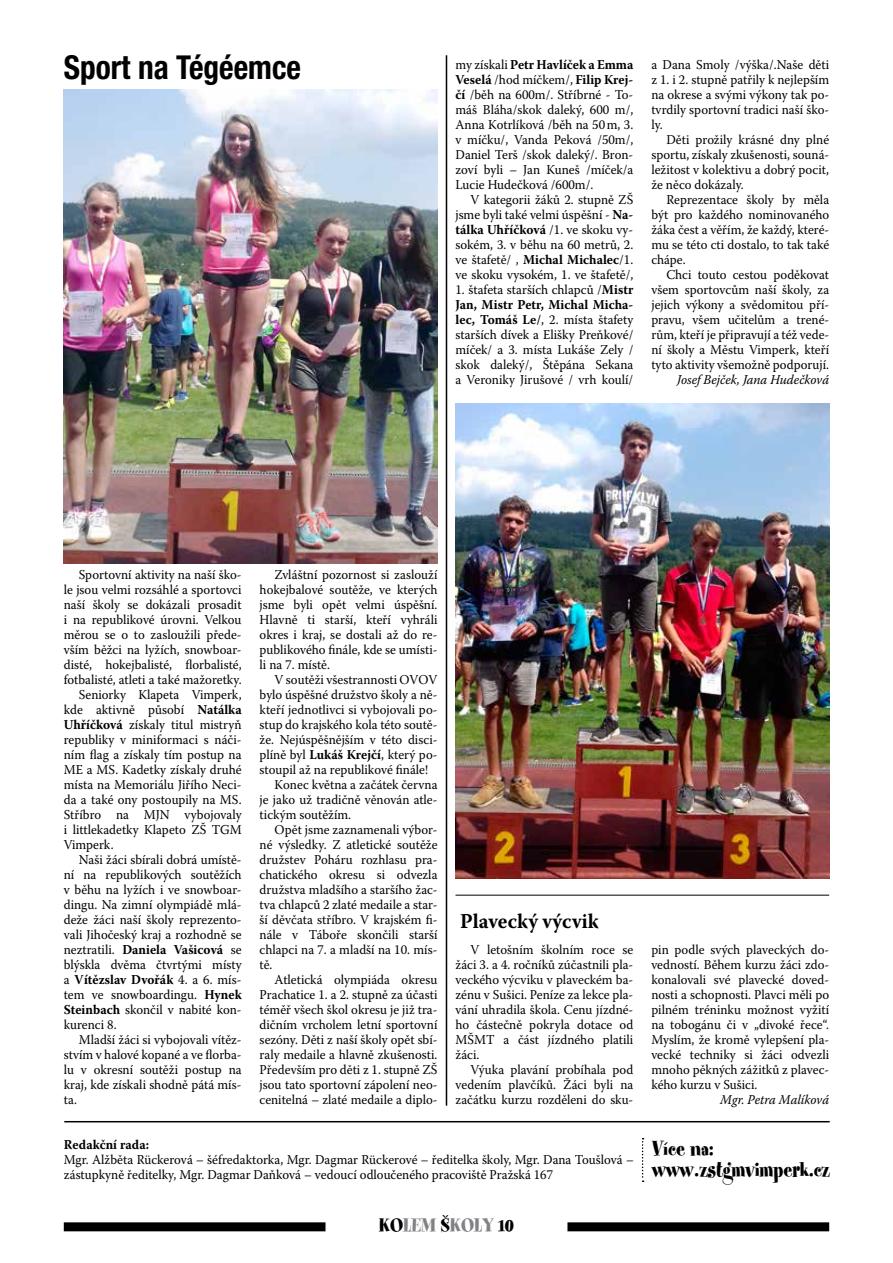
<style>
.page{position:relative;width:893px;height:1263px;background:#fff}
.page>*{position:absolute;margin:0;border:0;box-sizing:border-box;transform-origin:0 0}
.t1{font:700 condensed 33px "Helvetica Neue LT Pro";color:#000;scale:.95 1}
.t2{font:24px/21px "Spumoni LP Std";color:#000;scale:.94 1}
.t3{font:700 21px "Warnock Pro";color:#000;scale:.95 1}
.t4{font:21px "Spumoni LP Std";color:#808285}
.t5{font:13.5px/15px "Warnock Pro";color:#000;text-align:justify;scale:.95 1}
.t6{font:700 13.5px "Warnock Pro";letter-spacing:.005em;color:#000;scale:.95 1}
.t7{font:italic 13.5px "Warnock Pro";color:#000;scale:.95 1}
.s1{font-weight:700}
.s2{font-weight:400}
.s3{color:#000}
</style>
<div class="page">
<div style="left:64px;top:1222px;width:765px;height:9px;background:#000"></div>
<div style="left:326px;top:1218px;width:241px;height:30px;background:#fff"></div>
<hr style="left:64px;top:1121px;width:766px;height:1px;background:#000">
<svg style="left:642px;top:1138px;width:2px;height:44px"></svg>
<img style="left:64px;top:89px;width:374px;height:474px">
<img style="left:455px;top:404px;width:375px;height:474px">
<hr style="left:455px;top:895px;width:374px;height:1px;background:#000">
<hr style="left:446px;top:55px;width:1px;height:1051px;background:#000">
<h1 class="t1" style="left:64px;top:47px;width:251px">Sport na Tégéemce</h1>
<p class="t5" style="left:455px;top:57px;width:189px">my získali <span class="s1">Petr Havlíček a Emma Veselá</span> /hod míčkem/, <span class="s1">Filip Krej&shy;čí</span> /běh na 600m/. Stříbrné - To&shy;máš Bláha/skok daleký, 600 m/, Anna Kotrlíková /běh na 50m, 3. v míčku/, Vanda Peková /50m/, Daniel Terš /skok daleký/. Bron&shy;zoví byli – Jan Kuneš /míček/a Lucie Hudečková /600m/.</p>
<p class="t5" style="left:455px;top:192px;width:189px;text-align:center">V kategorii žáků 2. stupně ZŠ jsme byli také velmi úspěšní - <span class="s1">Na&shy;tálka Uhříčková</span> /1. ve skoku vy&shy;sokém, 3. v běhu na 60 metrů, 2. ve štafetě/ , <span class="s1">Michal Michalec</span>/1. ve skoku vysokém, 1. ve štafetě/,</p>
<p class="t5" style="left:455px;top:282px;width:189px">1. štafeta starších chlapců /<span class="s1">Mistr Jan, Mistr Petr, Michal Micha&shy;lec, Tomáš Le/</span>, 2. místa štafety starších dívek a Elišky Preňkové/ míček/ a 3. místa Lukáše Zely / skok daleký/, Štěpána Sekana a Veroniky Jirušové / vrh koulí/</p>
<p class="t5" style="left:651px;top:57px;width:189px">a Dana Smoly /výška/.Naše děti z 1. i 2. stupně patřily k nejlepším na okrese a svými výkony tak po&shy;tvrdily sportovní tradici naší ško&shy;ly.</p>
<p class="t5" style="left:651px;top:132px;width:189px;text-indent:15px">Děti prožily krásné dny plné sportu, získaly zkušenosti, souná&shy;ležitost v kolektivu a dobrý pocit, že něco dokázaly.</p>
<p class="t5" style="left:651px;top:192px;width:189px;text-indent:15px">Reprezentace školy by měla být pro každého nominovaného žáka čest a věřím, že každý, které&shy;mu se této cti dostalo, to tak také chápe.</p>
<p class="t5" style="left:651px;top:267px;width:189px;text-indent:15px">Chci touto cestou poděkovat všem sportovcům naší školy, za jejich výkony a svědomitou pří&shy;pravu, všem učitelům a trené&shy;rům, kteří je připravují a též vede&shy;ní školy a Městu Vimperk, kteří tyto aktivity všemožně podporují.</p>
<p class="t7" style="left:677px;top:371px;width:162px">Josef Bejček, Jana Hudečková</p>
<p class="t5" style="left:79px;top:567px;width:173px">Sportovní aktivity na naší ško-</p>
<p class="t5" style="left:64px;top:582px;width:189px">le jsou velmi rozsáhlé a sportovci</p>
<p class="t5" style="left:64px;top:597px;width:189px">naší školy se dokázali prosadit</p>
<p class="t5" style="left:64px;top:612px;width:189px">i na republikové úrovni. Velkou</p>
<p class="t5" style="left:64px;top:627px;width:189px">měrou se o to zasloužili přede-</p>
<p class="t5" style="left:64px;top:642px;width:189px">vším běžci na lyžích, snowboar-</p>
<p class="t5" style="left:64px;top:657px;width:189px">disté, hokejbalisté, florbalisté,</p>
<p class="t5" style="left:64px;top:672px;width:189px">fotbalisté, atleti a také mažoretky.</p>
<p class="t5" style="left:79px;top:687px;width:173px">Seniorky Klapeta Vimperk,</p>
<p class="t5" style="left:64px;top:702px;width:189px">kde aktivně působí <span class="s1">Natálka</span></p>
<p class="t5" style="left:64px;top:717px;width:189px"><span class="s1">Uhříčková</span> získaly titul mistryň</p>
<p class="t5" style="left:64px;top:732px;width:189px">republiky v miniformaci s náči-</p>
<p class="t5" style="left:64px;top:747px;width:189px">ním flag a získaly tím postup na</p>
<p class="t5" style="left:64px;top:762px;width:189px">ME a MS. Kadetky získaly druhé</p>
<p class="t5" style="left:64px;top:777px;width:189px">místa na Memoriálu Jiřího Neci-</p>
<p class="t5" style="left:64px;top:792px;width:189px">da a také ony postoupily na MS.</p>
<p class="t5" style="left:64px;top:807px;width:189px">Stříbro na MJN vybojovaly</p>
<p class="t5" style="left:64px;top:822px;width:168px">i littlekadetky Klapeto ZŠ TGM</p>
<p class="t5" style="left:64px;top:837px;width:54px">Vimperk.</p>
<p class="t5" style="left:79px;top:852px;width:173px">Naši žáci sbírali dobrá umístě-</p>
<p class="t5" style="left:64px;top:867px;width:189px">ní na republikových soutěžích</p>
<p class="t5" style="left:64px;top:882px;width:189px">v běhu na lyžích i ve snowboar-</p>
<p class="t5" style="left:64px;top:897px;width:189px">dingu. Na zimní olympiádě mlá-</p>
<p class="t5" style="left:64px;top:912px;width:189px">deže žáci naší školy reprezento-</p>
<p class="t5" style="left:64px;top:927px;width:189px">vali Jihočeský kraj a rozhodně se</p>
<p class="t6" style="left:64px;top:941px;width:189px"><span class="s2">neztratili.</span> Daniela Vašicová <span class="s2">se</span></p>
<p class="t5" style="left:64px;top:957px;width:189px">blýskla dvěma čtvrtými místy</p>
<p class="t6" style="left:64px;top:971px;width:189px"><span class="s2">a</span> Vítězslav Dvořák <span class="s2">4. a 6. mís-</span></p>
<p class="t5" style="left:64px;top:987px;width:189px">tem ve snowboardingu. <span class="s1">Hynek</span></p>
<p class="t5" style="left:64px;top:1002px;width:189px"><span class="s1">Steinbach</span> skončil v nabité kon-</p>
<p class="t5" style="left:64px;top:1017px;width:57px">kurenci 8.</p>
<p class="t5" style="left:79px;top:1032px;width:173px">Mladší žáci si vybojovali vítěz-</p>
<p class="t5" style="left:64px;top:1047px;width:189px">stvím v halové kopané a ve florba-</p>
<p class="t5" style="left:64px;top:1062px;width:189px">lu v okresní soutěži postup na</p>
<p class="t5" style="left:64px;top:1077px;width:189px">kraj, kde získali shodně pátá mís-</p>
<p class="t5" style="left:64px;top:1092px;width:16px">ta.</p>
<p class="t5" style="left:260px;top:567px;width:189px;text-indent:15px">Zvláštní pozornost si zaslouží hokejbalové soutěže, ve kterých jsme byli opět velmi úspěšní.<br>Hlavně ti starší, kteří vyhráli okres i kraj, se dostali až do re&shy;publikového finále, kde se umísti&shy;li na 7. místě.</p>
<p class="t5" style="left:275px;top:672px;width:173px">V soutěži všestrannosti OVOV</p>
<p class="t5" style="left:260px;top:687px;width:189px">bylo úspěšné družstvo školy a ně-</p>
<p class="t5" style="left:260px;top:702px;width:189px">kteří jednotlivci si vybojovali po-</p>
<p class="t5" style="left:260px;top:717px;width:189px">stup do krajského kola této soutě-</p>
<p class="t5" style="left:260px;top:732px;width:189px">že. Nejúspěšnějším v této disci-</p>
<p class="t5" style="left:260px;top:747px;width:189px">plíně byl <span class="s1">Lukáš Krejčí</span>, který po-</p>
<p class="t5" style="left:260px;top:762px;width:179px">stoupil až na republikové finále!</p>
<p class="t5" style="left:275px;top:777px;width:173px">Konec května a začátek června</p>
<p class="t5" style="left:260px;top:792px;width:189px">je jako už tradičně věnován atle-</p>
<p class="t5" style="left:260px;top:807px;width:98px">tickým soutěžím.</p>
<p class="t5" style="left:275px;top:822px;width:173px">Opět jsme zaznamenali výbor-</p>
<p class="t5" style="left:260px;top:837px;width:189px">né výsledky. Z atletické soutěže</p>
<p class="t5" style="left:260px;top:852px;width:189px">družstev Poháru rozhlasu pra-</p>
<p class="t5" style="left:260px;top:867px;width:189px">chatického okresu si odvezla</p>
<p class="t5" style="left:260px;top:882px;width:189px">družstva mladšího a staršího žac-</p>
<p class="t5" style="left:260px;top:897px;width:189px">tva chlapců 2 zlaté medaile a star-</p>
<p class="t5" style="left:260px;top:912px;width:189px">ší děvčata stříbro. V krajském fi-</p>
<p class="t5" style="left:260px;top:927px;width:189px">nále v Táboře skončili starší</p>
<p class="t5" style="left:260px;top:942px;width:189px">chlapci na 7. a mladší na 10. mís-</p>
<p class="t5" style="left:260px;top:957px;width:15px">tě.</p>
<p class="t5" style="left:275px;top:972px;width:173px">Atletická olympiáda okresu</p>
<p class="t5" style="left:260px;top:987px;width:189px">Prachatice 1. a 2. stupně za účasti</p>
<p class="t5" style="left:260px;top:1002px;width:189px">téměř všech škol okresu je již tra-</p>
<p class="t5" style="left:260px;top:1017px;width:189px">dičním vrcholem letní sportovní</p>
<p class="t5" style="left:260px;top:1032px;width:189px">sezóny. Děti z naší školy opět sbí-</p>
<p class="t5" style="left:260px;top:1047px;width:189px">raly medaile a hlavně zkušenosti.</p>
<p class="t5" style="left:260px;top:1062px;width:180px">Především pro děti z 1. stupně ZŠ</p>
<p class="t5" style="left:260px;top:1077px;width:189px">jsou tato sportovní zápolení neo-</p>
<p class="t5" style="left:260px;top:1092px;width:189px">cenitelná – zlaté medaile a diplo-</p>
<h3 class="t3" style="left:460px;top:908px;width:148px">Plavecký výcvik</h3>
<p class="t5" style="left:455px;top:942px;width:189px;text-indent:15px">V letošním školním roce se žáci 3. a 4. ročníků zúčastnili pla&shy;veckého výcviku v plaveckém ba&shy;zénu v Sušici. Peníze za lekce pla&shy;vání uhradila škola. Cenu jízdné&shy;ho částečně pokryla dotace od MŠMT</p>
<p class="t5" style="left:503px;top:1032px;width:138px">a část jízdného platili</p>
<p class="t5" style="left:455px;top:1047px;width:27px">žáci.</p>
<p class="t5" style="left:470px;top:1062px;width:173px">Výuka plavání probíhala pod</p>
<p class="t5" style="left:455px;top:1077px;width:189px">vedením plavčíků. Žáci byli na</p>
<p class="t5" style="left:455px;top:1092px;width:189px">začátku kurzu rozděleni do sku-</p>
<p class="t6" style="left:64px;top:1136px;width:91px">Redakční rada:</p>
<p class="t5" style="left:64px;top:1152px;width:602px">Mgr. Alžběta Rückerová – šéfredaktorka, Mgr. Dagmar Rückerové – ředitelka školy, Mgr. Dana Toušlová – zástupkyně ředitelky, Mgr. Dagmar Daňková – vedoucí odloučeného pracoviště Pražská 167</p>
<h3 class="t4" style="left:379px;top:1214px;width:137px"><span class="s3">Ko</span>lem <span class="s3">š</span>koly <span class="s3">10</span></h3>
<p class="t5" style="left:651px;top:942px;width:189px">pin podle svých plaveckých do&shy;vedností. Během kurzu žáci zdo&shy;konalovali své plavecké doved&shy;nosti a schopnosti. Plavci měli po pilném tréninku možnost vyžití na tobogánu či v „divoké řece“.<br>Myslím, že kromě vylepšení pla&shy;vecké techniky si žáci odvezli mnoho pěkných zážitků z plavec&shy;kého kurzu v Sušici.</p>
<p class="t7" style="left:720px;top:1091px;width:116px">Mgr. Petra Malíková</p>
<h2 class="t2" style="left:652px;top:1139px;width:191px">Více na: www.zstgmvimperk.cz</h2>
</div>
